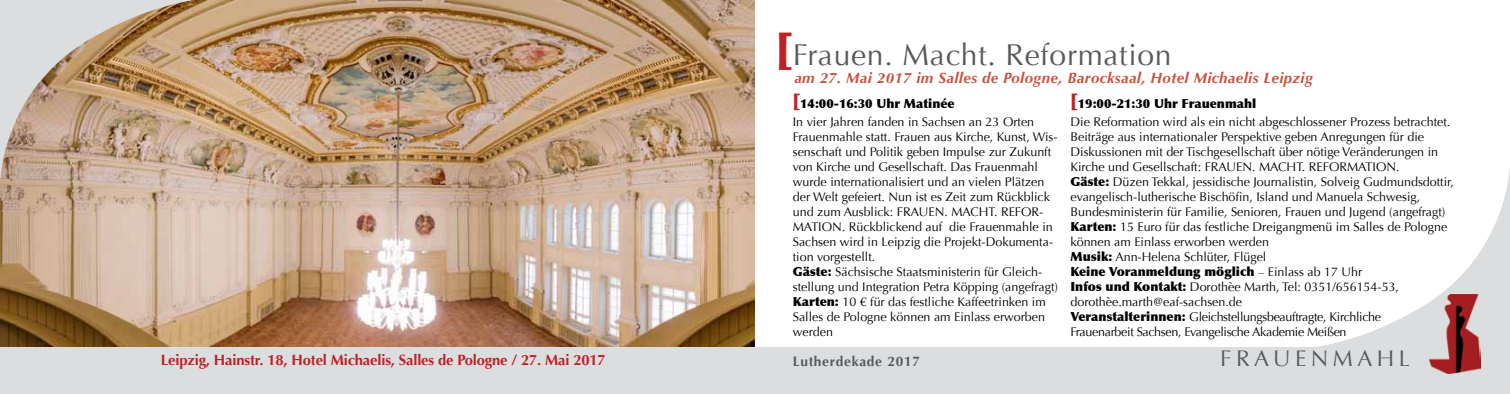
<style>
.page{position:relative;width:1510px;height:394px;background:#fff}
.page>*{position:absolute;margin:0;border:0;box-sizing:border-box;transform-origin:0 0}
.t1{font:30px "Optima";letter-spacing:.025em;color:#58595b}
.t2{font:22.5px "Optima";letter-spacing:.2em;color:#58595b}
.t3{font:italic 700 15px "Optima";letter-spacing:.025em;color:#c85340}
.t4{font:700 14.75px "Optima";letter-spacing:-.01em;color:#be2127}
.t5{font:700 13.75px "Optima";letter-spacing:.05em;color:#58595b}
.t6{font:12.5px/15px "Optima";color:#000}
.s1{font-weight:900;font-size:45px;color:#be2127}
.s2{font-weight:900;font-size:20px;color:#be2127}
.s3{font-weight:900}
</style>
<div class="page">
<img style="left:0;top:183px;width:744px;height:164px">
<img style="left:0;top:0;width:755px;height:183px">
<svg style="left:744px;top:163px;width:765px;height:184px"></svg>
<div style="left:0;top:347px;width:1509px;height:46px;background:#dcddde"></div>
<img style="left:1429px;top:294px;width:51px;height:79px">
<h1 class="t1" style="left:776px;top:37px;width:397px"><span class="s1">[</span>Frauen. Macht. Reformation</h1>
<p class="t3" style="left:794px;top:69px;width:520px">am 27. Mai 2017 im Salles de Pologne, Barocksaal, Hotel Michaelis Leipzig</p>
<p class="t6" style="left:793px;top:95px;width:243px;line-height:17.5px"><span class="s2">[</span><span class="s3">14:00-16:30 Uhr Matinée<br></span>In vier Jahren fanden in Sachsen an 23 Orten</p>
<p class="t6" style="left:793px;top:129px;width:267px">Frauenmahle statt. Frauen aus Kirche, Kunst, Wis&shy;senschaft und Politik geben Impulse zur Zukunft von Kirche und Gesellschaft. Das Frauenmahl wurde internationalisiert und an vielen Plätzen der Welt gefeiert. Nun ist es Zeit zum Rückblick und zum Ausblick: FRAUEN. MACHT. REFOR-MATION. Rückblickend auf die Frauenmahle in Sachsen wird in Leipzig die Projekt-Dokumenta&shy;tion vorgestellt.<br><span class="s3">Gäste:</span> Sächsische Staatsministerin für Gleich&shy;stellung und Integration Petra Köpping (angefragt)<br><span class="s3">Karten:</span> 10 € für das festliche Kaffeetrinken im Salles de Pologne können am Einlass erworben werden</p>
<p class="t6" style="left:1070px;top:95px;width:381px;line-height:17.5px"><span class="s2">[</span><span class="s3">19:00-21:30 Uhr Frauenmahl<br></span>Die Reformation wird als ein nicht abgeschlossener Prozess betrachtet.</p>
<p class="t6" style="left:1070px;top:129px;width:385px">Beiträge aus internationaler Perspektive geben Anregungen für die Diskussionen mit der Tischgesellschaft über nötige Veränderungen in Kirche und Gesellschaft: FRAUEN. MACHT. REFORMATION.<br><span class="s3">Gäste:</span> Düzen Tekkal, jessidische Journalistin, Solveig Gudmundsdottir, evangelisch-lutherische Bischöfin, Island und Manuela Schwesig, Bundesministerin für Familie, Senioren, Frauen und Jugend (angefragt)<br><span class="s3">Karten:</span> 15 Euro für das festliche Dreigangmenü im Salles de Pologne können am Einlass erworben werden<br><span class="s3">Musik:</span> Ann-Helena Schlüter, Flügel<br><span class="s3">Keine Voranmeldung möglich</span> – Einlass ab 17 Uhr<br><span class="s3">Infos und Kontakt:</span> Dorothèe Marth, Tel: 0351/656154-53, dorothèe.marth@eaf-sachsen.de<br><span class="s3">Veranstalterinnen:</span> Gleichstellungsbeauftragte, Kirchliche<br>Frauenarbeit Sachsen, Evangelische Akademie Meißen</p>
<h2 class="t2" style="left:1220px;top:344px;width:191px">FRAUENMAHL</h2>
<p class="t4" style="left:161px;top:351px;width:446px">Leipzig, Hainstr. 18, Hotel Michaelis, Salles de Pologne / 27. Mai 2017</p>
<p class="t5" style="left:793px;top:352px;width:129px">Lutherdekade 2017</p>
<h2 class="t2" style="left:1218px;top:348px;width:191px">FRAUENMAHL</h2>
</div>
